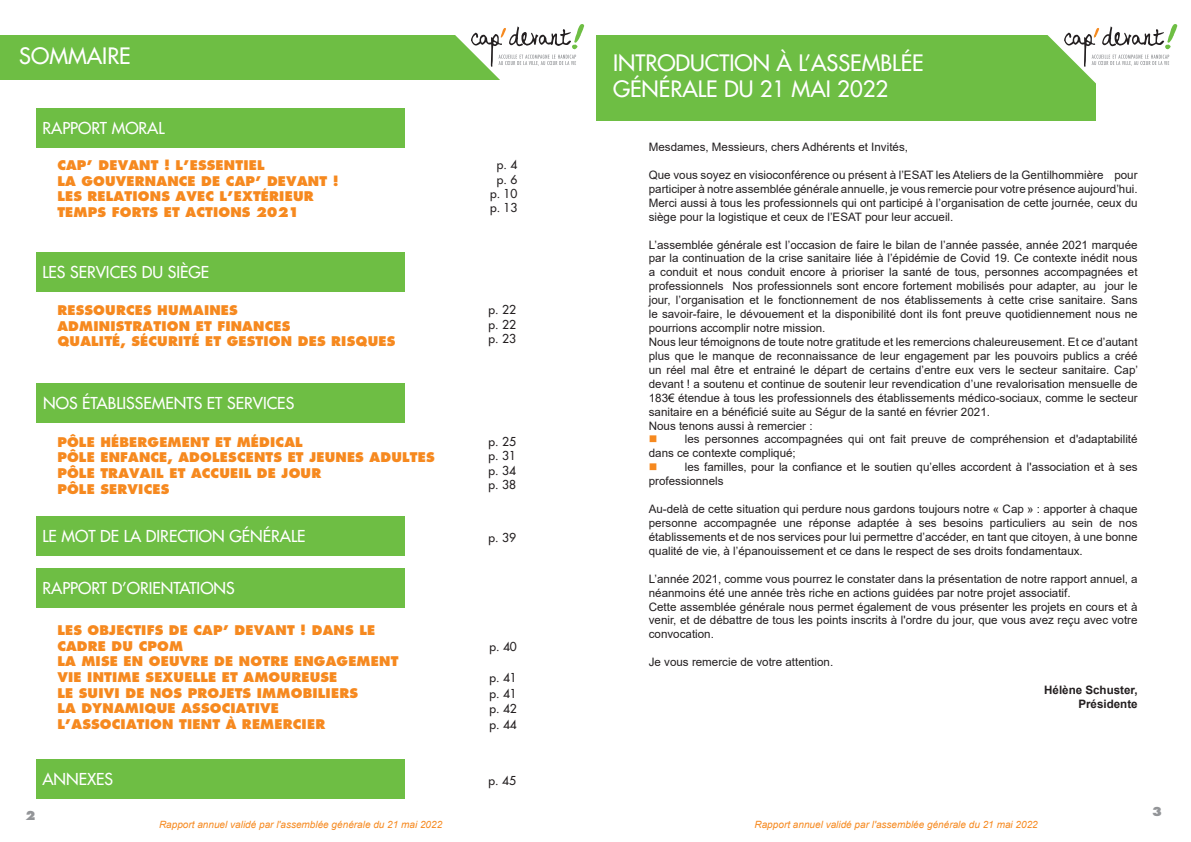
<style>
.page{position:relative;width:1191px;height:842px;background:#fff}
.page>*{position:absolute;margin:0;border:0;box-sizing:border-box;transform-origin:0 0}
.t1{font:500 22px/26.4px "Futura Std";color:#fff}
.t2{font:500 16px "Futura Std";color:#fff}
.t3{font:800 13px/15.6px "Futura";letter-spacing:.015em;color:#f6891f}
.t4{font:500 12px/14.4px "Futura Std";color:#231f20;text-align:justify}
.t5{font:800 12px "Futura";color:#939598}
.t6{font:11.6px/13.9px "Arial";color:#231f20}
.t7{font:700 11.6px/13.9px "Arial";color:#231f20;text-align:right}
.t8{font:italic 10px "Arial";color:#f6891f}
</style>
<div class="page">
<div style="left:36px;top:108px;width:368px;height:39px;background:#6ebe44"></div>
<div style="left:0;top:35px;width:499px;height:45px;background:#6ebe44"></div>
<div style="left:36px;top:253px;width:368px;height:39px;background:#6ebe44"></div>
<div style="left:37px;top:383px;width:368px;height:39px;background:#6ebe44"></div>
<svg style="left:455px;top:24px;width:129px;height:56px"></svg>
<div style="left:36px;top:568px;width:368px;height:39px;background:#6ebe44"></div>
<div style="left:596px;top:35px;width:499px;height:85px;background:#6ebe44"></div>
<svg style="left:1047px;top:24px;width:130px;height:67px"></svg>
<div style="left:36px;top:517px;width:368px;height:39px;background:#6ebe44"></div>
<div style="left:36px;top:760px;width:368px;height:39px;background:#6ebe44"></div>
<h1 class="t1" style="left:19px;top:43px;width:113px">SOMMAIRE</h1>
<h2 class="t2" style="left:42px;top:118px;width:124px">RAPPORT MORAL</h2>
<p class="t3" style="left:57px;top:157px;width:283px">CAP’ DEVANT ! L’ESSENTIEL<br>LA GOUVERNANCE DE CAP’ DEVANT !<br>LES RELATIONS AVEC L’EXTÉRIEUR<br>TEMPS FORTS ET ACTIONS 2021</p>
<p class="t4" style="left:490px;top:158px;width:29px;text-align:center">p. 4 p. 6 p. 10 p. 13</p>
<h2 class="t2" style="left:42px;top:262px;width:168px">LES SERVICES DU SIÈGE</h2>
<p class="t3" style="left:57px;top:302px;width:339px">RESSOURCES HUMAINES<br>ADMINISTRATION ET FINANCES<br>QUALITÉ, SÉCURITÉ ET GESTION DES RISQUES</p>
<h2 class="t2" style="left:43px;top:393px;width:252px">NOS ÉTABLISSEMENTS ET SERVICES</h2>
<p class="t3" style="left:57px;top:434px;width:379px">PÔLE HÉBERGEMENT ET MÉDICAL<br>PÔLE ENFANCE, ADOLESCENTS ET JEUNES ADULTES<br>PÔLE TRAVAIL ET ACCUEIL DE JOUR<br>PÔLE SERVICES</p>
<p class="t4" style="left:488px;top:303px;width:29px">p. 22 p. 22 p. 23</p>
<p class="t4" style="left:488px;top:434px;width:29px">p. 25 p. 31 p. 34 p. 38</p>
<h2 class="t2" style="left:42px;top:526px;width:265px">LE MOT DE LA DIRECTION GÉNÉRALE</h2>
<p class="t4" style="left:488px;top:530px;width:29px">p. 39</p>
<h2 class="t2" style="left:42px;top:578px;width:194px">RAPPORT D’ORIENTATIONS</h2>
<p class="t3" style="left:57px;top:622px;width:319px">LES OBJECTIFS DE CAP’ DEVANT ! DANS LE<br>CADRE DU CPOM</p>
<p class="t3" style="left:57px;top:654px;width:342px">LA MISE EN OEUVRE DE NOTRE ENGAGEMENT<br>VIE INTIME SEXUELLE ET AMOUREUSE</p>
<p class="t4" style="left:489px;top:639px;width:29px">p. 40</p>
<p class="t4" style="left:489px;top:670px;width:29px">p. 41</p>
<p class="t3" style="left:57px;top:685px;width:302px">LE SUIVI DE NOS PROJETS IMMOBILIERS</p>
<p class="t4" style="left:489px;top:686px;width:29px">p. 41</p>
<p class="t3" style="left:57px;top:700px;width:223px">LA DYNAMIQUE ASSOCIATIVE</p>
<p class="t4" style="left:489px;top:702px;width:29px">p. 42</p>
<p class="t3" style="left:57px;top:716px;width:269px">L’ASSOCIATION TIENT À REMERCIER</p>
<p class="t4" style="left:489px;top:717px;width:29px">p. 44</p>
<h2 class="t2" style="left:42px;top:769px;width:72px">ANNEXES</h2>
<p class="t4" style="left:488px;top:773px;width:29px">p. 45</p>
<p class="t5" style="left:25px;top:808px;width:11px">2</p>
<p class="t8" style="left:159px;top:819px;width:285px">Rapport annuel validé par l'assemblée générale du 21 mai 2022</p>
<h1 class="t1" style="left:613px;top:50px;width:312px">INTRODUCTION À L’ASSEMBLÉE<br>GÉNÉRALE DU 21 MAI 2022</h1>
<p class="t6" style="left:649px;top:140px;width:261px">Mesdames, Messieurs, chers Adhérents et Invités,</p>
<p class="t6" style="left:649px;top:168px;width:490px;text-align:justify">Que vous soyez en visioconférence ou présent à l’ESAT les Ateliers de la Gentilhommière pour participer à notre assemblée générale annuelle, je vous remercie pour votre présence aujourd’hui.<br>Merci aussi à tous les professionnels qui ont participé à l’organisation de cette journée, ceux du siège pour la logistique et ceux de l’ESAT pour leur accueil.</p>
<p class="t6" style="left:649px;top:238px;width:491px">L’assemblée générale est l’occasion de faire le bilan de l’année passée, année 2021 marquée par la continuation de la crise sanitaire liée à l’épidémie de Covid 19. Ce contexte inédit nous a conduit et nous conduit encore à prioriser la santé de tous, personnes accompagnées et professionnels Nos professionnels sont encore fortement mobilisés pour adapter, au jour le jour, l’organisation et le fonctionnement de nos établissements à cette crise sanitaire. Sans le savoir-faire, le dévouement et la disponibilité dont ils font preuve quotidiennement nous ne pourrions accomplir notre mission.<br>Nous leur témoignons de toute notre gratitude et les remercions chaleureusement. Et ce d’autant plus que le manque de reconnaissance de leur engagement par les pouvoirs publics a créé un réel mal être et entrainé le départ de certains d’entre eux vers le secteur sanitaire. Cap’ devant ! a soutenu et continue de soutenir leur revendication d’une revalorisation mensuelle de 183€ étendue à tous les professionnels des établissements médico-sociaux, comme le secteur sanitaire en a bénéficié suite au Ségur de la santé en février 2021.<br>Nous tenons aussi à remercier :</p>
<p class="t6" style="left:649px;top:432px;width:490px;text-indent:36px">les personnes accompagnées qui ont fait preuve de compréhension et d'adaptabilité dans ce contexte compliqué;</p>
<p class="t6" style="left:649px;top:460px;width:490px;text-indent:36px">les familles, pour la confiance et le soutien qu’elles accordent à l'association et à ses professionnels</p>
<p class="t6" style="left:649px;top:502px;width:490px;text-align:justify">Au-delà de cette situation qui perdure nous gardons toujours notre « Cap » : apporter à chaque personne accompagnée une réponse adaptée à ses besoins particuliers au sein de nos établissements et de nos services pour lui permettre d’accéder, en tant que citoyen, à une bonne qualité de vie, à l’épanouissement et ce dans le respect de ses droits fondamentaux.</p>
<p class="t6" style="left:649px;top:572px;width:490px">L’année 2021, comme vous pourrez le constater dans la présentation de notre rapport annuel, a néanmoins été une année très riche en actions guidées par notre projet associatif.<br>Cette assemblée générale nous permet également de vous présenter les projets en cours et à venir, et de débattre de tous les points inscrits à l'ordre du jour, que vous avez reçu avec votre convocation.</p>
<p class="t6" style="left:649px;top:655px;width:186px">Je vous remercie de votre attention.</p>
<p class="t7" style="left:1044px;top:683px;width:95px">Hélène Schuster,<br>Présidente</p>
<p class="t8" style="left:754px;top:819px;width:285px">Rapport annuel validé par l'assemblée générale du 21 mai 2022</p>
<p class="t5" style="left:1152px;top:804px;width:11px">3</p>
</div>
